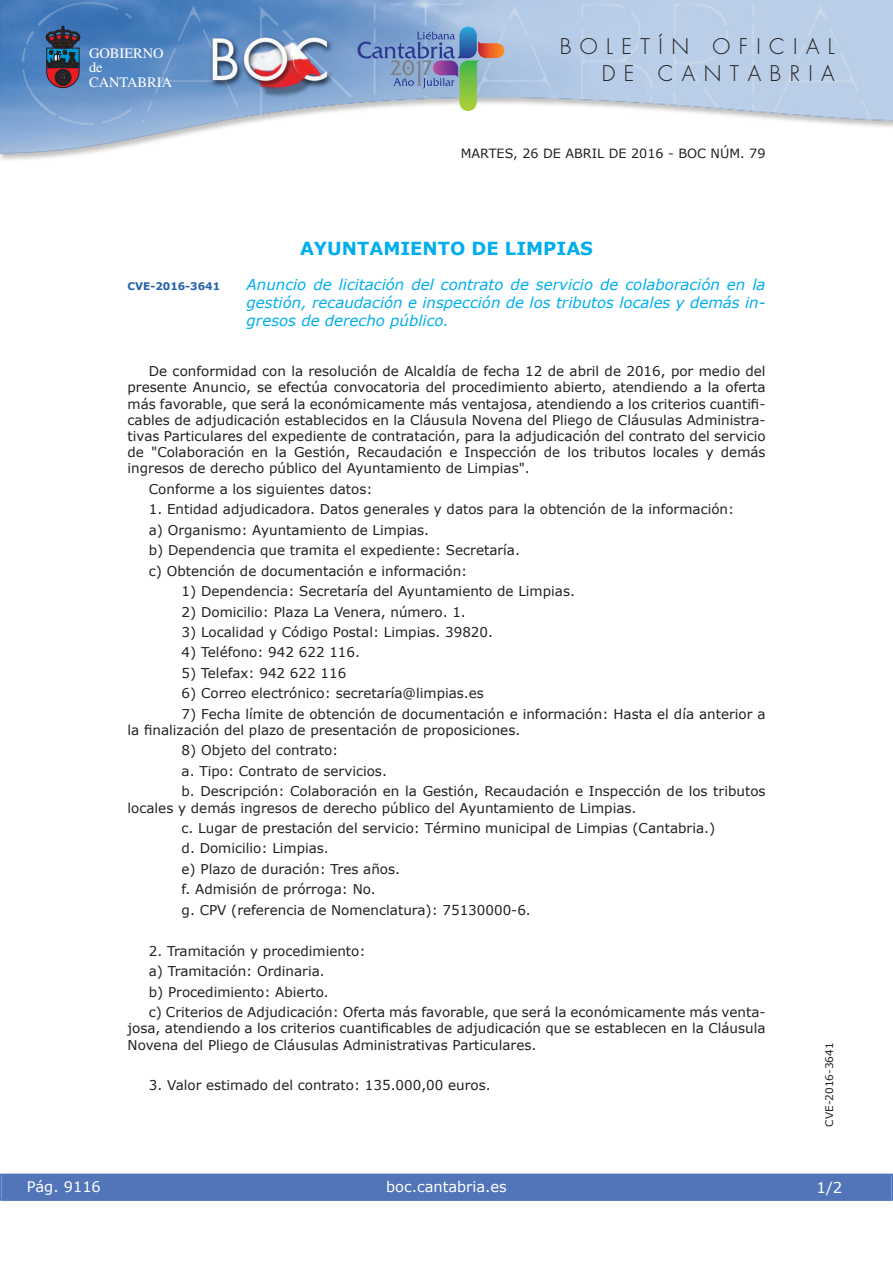
<style>
.page{position:relative;width:893px;height:1263px;background:#fff}
.page>*{position:absolute;margin:0;border:0;box-sizing:border-box;transform-origin:0 0}
.t1{font:300 21px/27px "Futura";letter-spacing:.4em;color:#231f20;text-align:right}
.t2{font:700 18px "Verdana";color:#00aeef}
.t3{font:italic 15px/18px "Verdana";color:#00aeef;text-align:justify}
.t4{font:15px "Verdana";color:#fff}
.t5{font:14.55px "Verdana";color:#fff}
.t6{font:14.4px/14.5px "Times";color:#fff}
.t7{font:13.5px/20.4px "Verdana";color:#231f20}
.t8{font:12.75px "Verdana";color:#231f20}
.t9{font:10.5px "Verdana";color:#231f20}
.t10{font:700 10.5px "Verdana";color:#2561ad}
</style>
<div class="page">
<img style="left:0;top:0;width:893px;height:161px">
<svg style="left:46px;top:26px;width:34px;height:62px;background:#474054"></svg>
<svg style="left:357px;top:27px;width:148px;height:85px;background:#93a9c1"></svg>
<div style="left:1px;top:1174px;width:890px;height:27px;background:#5175b8"></div>
<div style="left:0;top:1174px;width:893px;height:27px;border:1px solid #5175b8"></div>
<p class="t6" style="left:89px;top:47px;width:85px">GOBIERNO de<br>CANTABRIA</p>
<h1 class="t1" style="left:560px;top:35px;width:277px">BOLETÍN OFICIAL<br>DE CANTABRIA</h1>
<p class="t8" style="left:461px;top:145px;width:306px">MARTES, 26 DE ABRIL DE 2016 - BOC NÚM. 79</p>
<h2 class="t2" style="left:300px;top:237px;width:295px">AYUNTAMIENTO DE LIMPIAS</h2>
<p class="t10" style="left:128px;top:279px;width:94px">CVE-2016-3641</p>
<p class="t3" style="left:247px;top:275px;width:520px">Anuncio de licitación del contrato de servicio de colaboración en la gestión, recaudación e inspección de los tributos locales y demás in&shy;gresos de derecho público.</p>
<p class="t7" style="left:128px;top:363px;width:639px;line-height:16.2px;text-align:justify;text-indent:21px">De conformidad con la resolución de Alcaldía de fecha 12 de abril de 2016, por medio del presente Anuncio, se efectúa convocatoria del procedimiento abierto, atendiendo a la oferta más favorable, que será la económicamente más ventajosa, atendiendo a los criterios cuantifi&shy;cables de adjudicación establecidos en la Cláusula Novena del Pliego de Cláusulas Administra&shy;tivas Particulares del expediente de contratación, para la adjudicación del contrato del servicio de "Colaboración en la Gestión, Recaudación e Inspección de los tributos locales y demás ingresos de derecho público del Ayuntamiento de Limpias".</p>
<p class="t7" style="left:149px;top:478px;width:225px">Conforme a los siguientes datos:</p>
<p class="t7" style="left:149px;top:499px;width:587px">1. Entidad adjudicadora. Datos generales y datos para la obtención de la información: a) Organismo: Ayuntamiento de Limpias.<br>b) Dependencia que tramita el expediente: Secretaría.<br>c) Obtención de documentación e información:</p>
<p class="t7" style="left:182px;top:581px;width:395px">1) Dependencia: Secretaría del Ayuntamiento de Limpias.</p>
<p class="t7" style="left:182px;top:601px;width:286px">2) Domicilio: Plaza La Venera, número. 1.</p>
<p class="t7" style="left:182px;top:621px;width:313px">3) Localidad y Código Postal: Limpias. 39820.</p>
<p class="t7" style="left:182px;top:642px;width:180px">4) Teléfono: 942 622 116.</p>
<p class="t7" style="left:182px;top:662px;width:166px">5) Telefax: 942 622 116</p>
<p class="t7" style="left:182px;top:683px;width:304px">6) Correo electrónico: secretaría@limpias.es</p>
<p class="t7" style="left:128px;top:705px;width:639px;line-height:16.2px;text-indent:54px">7) Fecha límite de obtención de documentación e información: Hasta el día anterior a la finalización del plazo de presentación de proposiciones.</p>
<p class="t7" style="left:182px;top:740px;width:585px">8) Objeto del contrato:<br>a. Tipo: Contrato de servicios.<br>b. Descripción: Colaboración en la Gestión, Recaudación e Inspección de los tributos</p>
<p class="t7" style="left:182px;top:797px;width:535px;text-indent:-54px">locales y demás ingresos de derecho público del Ayuntamiento de Limpias.<br>c. Lugar de prestación del servicio: Término municipal de Limpias (Cantabria.) d. Domicilio: Limpias.<br>e) Plazo de duración: Tres años.<br>f. Admisión de prórroga: No.<br>g. CPV (referencia de Nomenclatura): 75130000-6.</p>
<p class="t7" style="left:149px;top:940px;width:618px">2. Tramitación y procedimiento:<br>a) Tramitación: Ordinaria.<br>b) Procedimiento: Abierto.<br>c) Criterios de Adjudicación: Oferta más favorable, que será la económicamente más venta-</p>
<p class="t7" style="left:128px;top:1020px;width:639px;line-height:16.2px">josa, atendiendo a los criterios cuantificables de adjudicación que se establecen en la Cláusula<br>Novena del Pliego de Cláusulas Administrativas Particulares.</p>
<p class="t7" style="left:149px;top:1075px;width:343px">3. Valor estimado del contrato: 135.000,00 euros.</p>
<p class="t5" style="left:27px;top:1177px;width:76px">Pág. 9116</p>
<p class="t5" style="left:386px;top:1178px;width:122px">boc.cantabria.es</p>
<p class="t9" style="left:823px;top:1127px;width:86px;rotate:-90deg">CVE-2016-3641</p>
<p class="t4" style="left:816px;top:1178px;width:27px">1/2</p>
</div>
